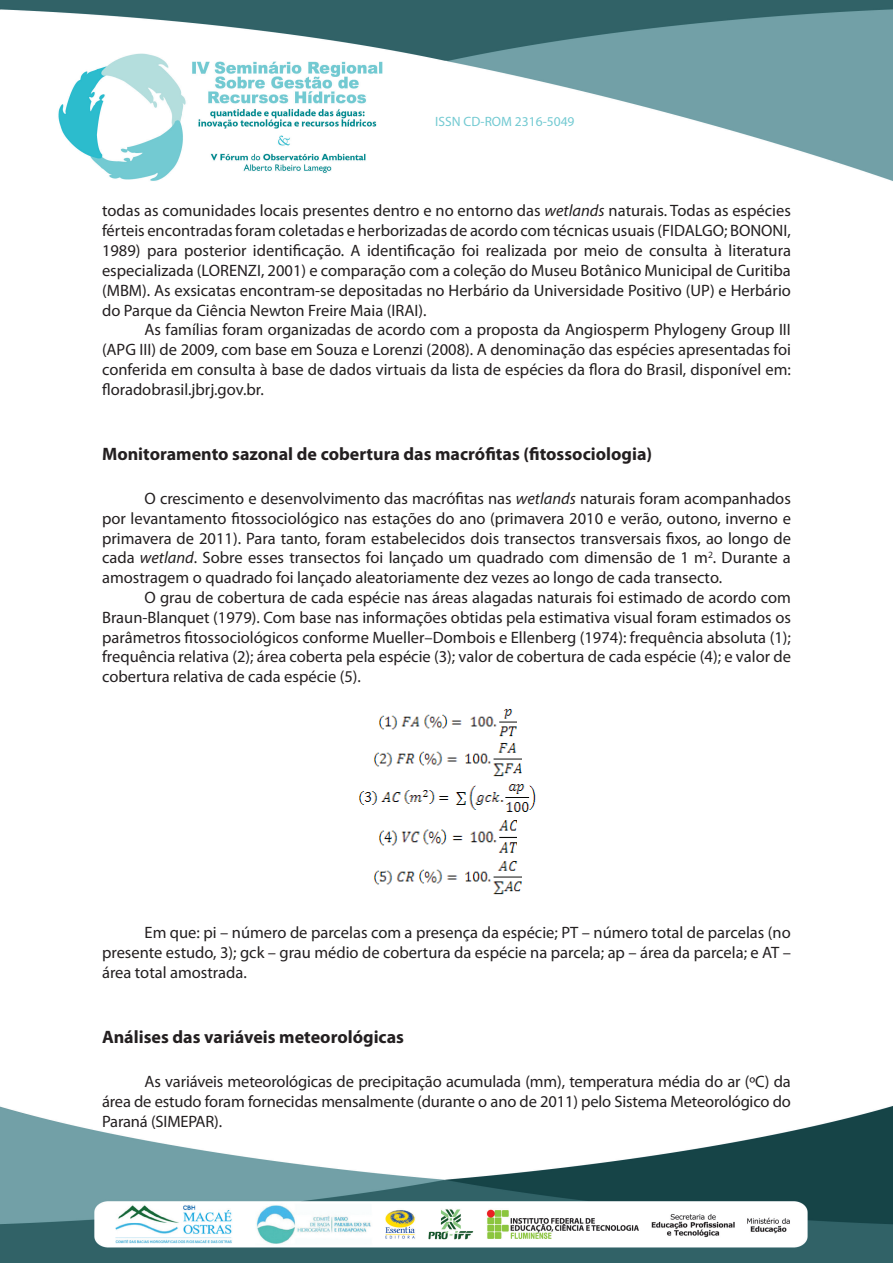
<style>
.page{position:relative;width:893px;height:1263px;background:#fff}
.page>*{position:absolute;margin:0;border:0;box-sizing:border-box;transform-origin:0 0}
.t1{font:700 18px "Myriad Pro";color:#231f20}
.t2{font:16.5px/19.8px "Myriad Pro";color:#231f20;text-align:justify}
.t3{font:13.5px "Myriad Pro";color:#73cad2}
.s1{font-style:italic}
</style>
<div class="page">
<img style="left:0;top:1106px;width:893px;height:157px">
<img style="left:0;top:0;width:893px;height:181px">
<img style="left:379px;top:709px;width:138px;height:28px">
<img style="left:374px;top:743px;width:147px;height:34px">
<img style="left:359px;top:784px;width:177px;height:28px">
<img style="left:379px;top:820px;width:137px;height:33px">
<img style="left:374px;top:861px;width:147px;height:34px">
<p class="t3" style="left:435px;top:113px;width:141px">ISSN CD-ROM 2316-5049</p>
<p class="t2" style="left:102px;top:201px;width:690px">todas as comunidades locais presentes dentro e no entorno das <span class="s1">wetlands</span> naturais. Todas as espécies férteis encontradas foram coletadas e herborizadas de acordo com técnicas usuais (FIDALGO; BONONI, 1989) para posterior identificação. A identificação foi realizada por meio de consulta à literatura especializada (LORENZI, 2001) e comparação com a coleção do Museu Botânico Municipal de Curitiba (MBM). As exsicatas encontram-se depositadas no Herbário da Universidade Positivo (UP) e Herbário do Parque da Ciência Newton Freire Maia (IRAI).</p>
<p class="t2" style="left:102px;top:320px;width:690px;text-indent:43px">As famílias foram organizadas de acordo com a proposta da Angiosperm Phylogeny Group III (APG III) de 2009, com base em Souza e Lorenzi (2008). A denominação das espécies apresentadas foi conferida em consulta à base de dados virtuais da lista de espécies da flora do Brasil, disponível em: floradobrasil.jbrj.gov.br.</p>
<p class="t1" style="left:102px;top:442px;width:552px">Monitoramento sazonal de cobertura das macrófitas (fitossociologia)</p>
<p class="t2" style="left:102px;top:488px;width:690px;text-indent:43px">O crescimento e desenvolvimento das macrófitas nas <span class="s1">wetlands</span> naturais foram acompanhados por levantamento fitossociológico nas estações do ano (primavera 2010 e verão, outono, inverno e primavera de 2011). Para tanto, foram estabelecidos dois transectos transversais fixos, ao longo de cada <span class="s1">wetland</span>. Sobre esses transectos foi lançado um quadrado com dimensão de 1 m<sup>2</sup>. Durante a amostragem o quadrado foi lançado aleatoriamente dez vezes ao longo de cada transecto.</p>
<p class="t2" style="left:102px;top:587px;width:690px;text-indent:43px">O grau de cobertura de cada espécie nas áreas alagadas naturais foi estimado de acordo com Braun-Blanquet (1979). Com base nas informações obtidas pela estimativa visual foram estimados os parâmetros fitossociológicos conforme Mueller–Dombois e Ellenberg (1974): frequência absoluta (1); frequência relativa (2); área coberta pela espécie (3); valor de cobertura de cada espécie (4); e valor de cobertura relativa de cada espécie (5).</p>
<p class="t2" style="left:102px;top:923px;width:690px;text-indent:43px">Em que: pi – número de parcelas com a presença da espécie; PT – número total de parcelas (no presente estudo, 3); gck – grau médio de cobertura da espécie na parcela; ap – área da parcela; e AT – área total amostrada.</p>
<p class="t1" style="left:102px;top:1025px;width:304px">Análises das variáveis meteorológicas</p>
<p class="t2" style="left:102px;top:1071px;width:690px;text-indent:43px">As variáveis meteorológicas de precipitação acumulada (mm), temperatura média do ar (ºC) da área de estudo foram fornecidas mensalmente (durante o ano de 2011) pelo Sistema Meteorológico do Paraná (SIMEPAR).</p>
</div>
